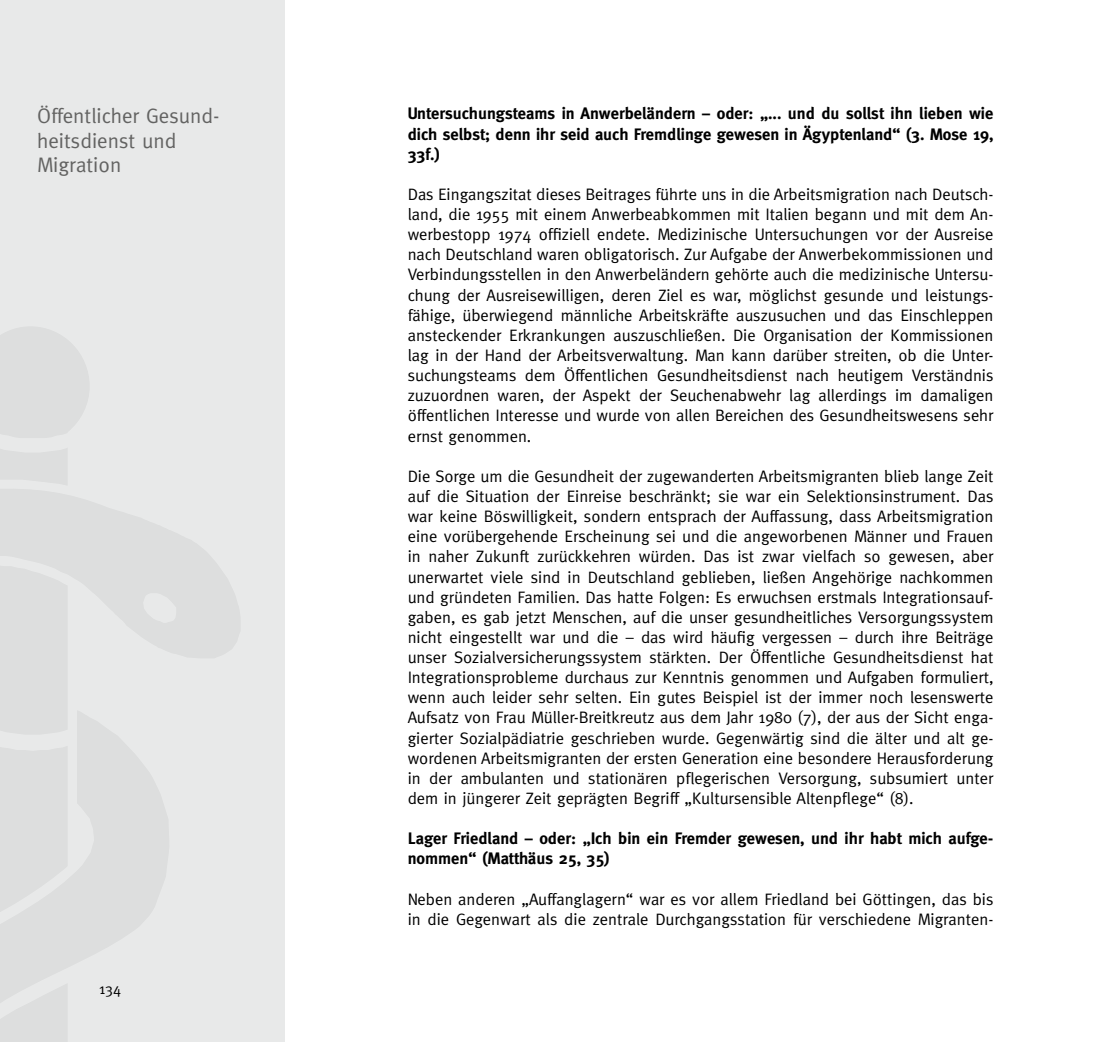
<style>
.page{position:relative;width:1116px;height:1042px;background:#fff}
.page>*{position:absolute;margin:0;border:0;box-sizing:border-box;transform-origin:0 0}
.t1{font:21px/24.5px "Meta";color:#636362}
.t2{font:16.62px/20.1px "Meta";color:#000;text-align:justify}
.t3{font:700 16.62px/20.1px "Meta";color:#000;text-align:justify}
.t4{font:14.88px "Meta";color:#000}
</style>
<div class="page">
<div style="left:0;top:0;width:284px;height:1042px;background:#e8e9e9"></div>
<svg style="left:90px;top:502px;width:150px;height:156px;fill:#dddede"></svg>
<svg style="left:68px;top:718px;width:101px;height:249px;fill:#dddede"></svg>
<svg style="left:0;top:747px;width:68px;height:295px"></svg>
<svg style="left:0;top:327px;width:90px;height:408px"></svg>
<p class="t1" style="left:37px;top:104px;width:183px">Öffentlicher Gesund&shy;heitsdienst und<br>Migration</p>
<p class="t3" style="left:407px;top:103px;width:587px">Untersuchungsteams in Anwerbeländern – oder: „... und du sollst ihn lieben wie dich selbst; denn ihr seid auch Fremdlinge gewesen in Ägyptenland“ (3. Mose 19, 33f.)</p>
<p class="t2" style="left:407px;top:184px;width:587px">Das Eingangszitat dieses Beitrages führte uns in die Arbeitsmigration nach Deutsch&shy;land, die 1955 mit einem Anwerbeabkommen mit Italien begann und mit dem An&shy;werbestopp 1974 offiziell endete. Medizinische Untersuchungen vor der Ausreise nach Deutschland waren obligatorisch. Zur Aufgabe der Anwerbekommissionen und Verbindungsstellen in den Anwerbeländern gehörte auch die medizinische Untersu&shy;chung der Ausreisewilligen, deren Ziel es war, möglichst gesunde und leistungs&shy;fähige, überwiegend männliche Arbeitskräfte auszusuchen und das Einschleppen ansteckender Erkrankungen auszuschließen. Die Organisation der Kommissionen lag in der Hand der Arbeitsverwaltung. Man kann darüber streiten, ob die Unter&shy;suchungsteams dem Öffentlichen Gesundheitsdienst nach heutigem Verständnis zuzuordnen waren, der Aspekt der Seuchenabwehr lag allerdings im damaligen öffentlichen Interesse und wurde von allen Bereichen des Gesundheitswesens sehr ernst genommen.</p>
<p class="t2" style="left:407px;top:466px;width:587px">Die Sorge um die Gesundheit der zugewanderten Arbeitsmigranten blieb lange Zeit auf die Situation der Einreise beschränkt; sie war ein Selektionsinstrument. Das war keine Böswilligkeit, sondern entsprach der Auffassung, dass Arbeitsmigration eine vorübergehende Erscheinung sei und die angeworbenen Männer und Frauen in naher Zukunft zurückkehren würden. Das ist zwar vielfach so gewesen, aber unerwartet viele sind in Deutschland geblieben, ließen Angehörige nachkommen und gründeten Familien. Das hatte Folgen: Es erwuchsen erstmals Integrationsauf&shy;gaben, es gab jetzt Menschen, auf die unser gesundheitliches Versorgungssystem nicht eingestellt war und die – das wird häufig vergessen – durch ihre Beiträge unser Sozialversicherungssystem stärkten. Der Öffentliche Gesundheitsdienst hat Integrationsprobleme durchaus zur Kenntnis genommen und Aufgaben formuliert, wenn auch leider sehr selten. Ein gutes Beispiel ist der immer noch lesenswerte Aufsatz von Frau Müller-Breitkreutz aus dem Jahr 1980 (7), der aus der Sicht enga&shy;gierter Sozialpädiatrie geschrieben wurde. Gegenwärtig sind die älter und alt ge&shy;wordenen Arbeitsmigranten der ersten Generation eine besondere Herausforderung in der ambulanten und stationären pflegerischen Versorgung, subsumiert unter dem in jüngerer Zeit geprägten Begriff „Kultursensible Altenpflege“ (8).</p>
<p class="t3" style="left:407px;top:828px;width:587px">Lager Friedland – oder: „Ich bin ein Fremder gewesen, und ihr habt mich aufge&shy;nommen“ (Matthäus 25, 35)</p>
<p class="t2" style="left:407px;top:888px;width:587px">Neben anderen „Auffanglagern“ war es vor allem Friedland bei Göttingen, das bis in die Gegenwart als die zentrale Durchgangsstation für verschiedene Migranten-</p>
<p class="t4" style="left:99px;top:980px;width:23px">134</p>
</div>
